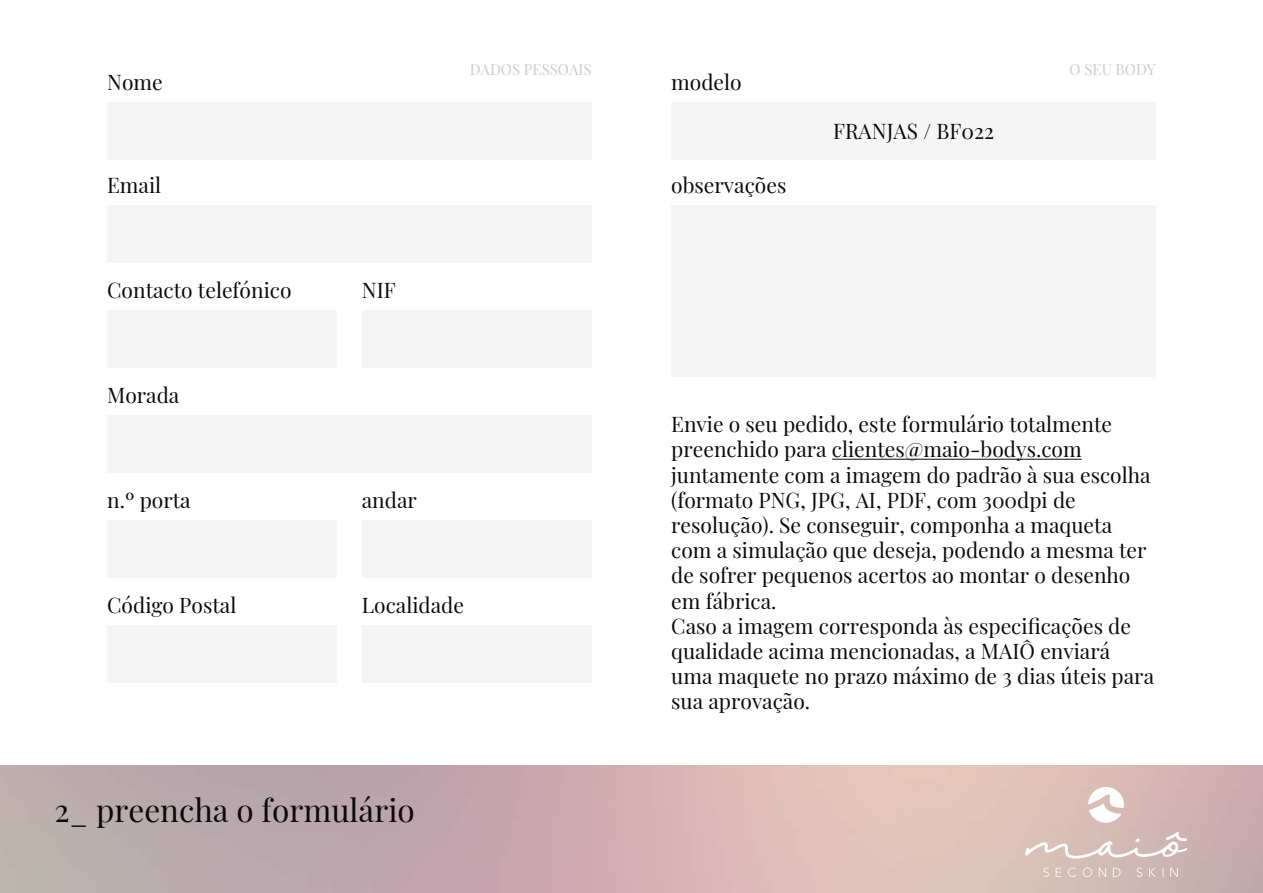
<style>
.page{position:relative;width:1263px;height:893px;background:#fff}
.page>*{position:absolute;margin:0;border:0;box-sizing:border-box;transform-origin:0 0}
.t1{font:31.5px "Playfair Display";color:#0b0b0d}
.t2{font:21px/25.2px "Playfair Display";color:#0b0b0d}
.t3{font:15px "Playfair Display";color:#ccc}
</style>
<div class="page">
<svg style="left:1025px;top:787px;width:162px;height:90px;background:#dac2bc"></svg>
<div style="left:671px;top:103px;width:485px;height:57px;background:#f5f5f5"></div>
<div style="left:671px;top:206px;width:485px;height:171px;background:#f5f5f5"></div>
<hr style="left:832px;top:459px;width:250px;height:1px;background:#0b0b0d">
<div style="left:107px;top:103px;width:485px;height:57px;background:#f5f5f5"></div>
<div style="left:107px;top:206px;width:485px;height:57px;background:#f5f5f5"></div>
<div style="left:107px;top:416px;width:485px;height:57px;background:#f5f5f5"></div>
<div style="left:107px;top:520px;width:230px;height:58px;background:#f5f5f5"></div>
<div style="left:362px;top:520px;width:230px;height:58px;background:#f5f5f5"></div>
<div style="left:107px;top:625px;width:230px;height:57px;background:#f5f5f5"></div>
<div style="left:362px;top:625px;width:230px;height:57px;background:#f5f5f5"></div>
<div style="left:107px;top:311px;width:230px;height:57px;background:#f5f5f5"></div>
<div style="left:362px;top:311px;width:230px;height:57px;background:#f5f5f5"></div>
<p class="t2" style="left:107px;top:68px;width:57px">Nome</p>
<p class="t2" style="left:107px;top:171px;width:56px">Email</p>
<p class="t2" style="left:107px;top:276px;width:186px">Contacto telefónico</p>
<p class="t2" style="left:362px;top:276px;width:35px">NIF</p>
<p class="t2" style="left:107px;top:381px;width:74px">Morada</p>
<p class="t2" style="left:107px;top:486px;width:85px">n.º porta</p>
<p class="t2" style="left:362px;top:486px;width:56px">andar</p>
<p class="t3" style="left:470px;top:58px;width:123px">DADOS PESSOAIS</p>
<p class="t2" style="left:107px;top:591px;width:131px">Código Postal</p>
<p class="t2" style="left:362px;top:591px;width:104px">Localidade</p>
<h1 class="t1" style="left:55px;top:786px;width:362px">2_ preencha o formulário</h1>
<p class="t2" style="left:671px;top:68px;width:72px">modelo</p>
<p class="t2" style="left:671px;top:171px;width:117px">observações</p>
<p class="t2" style="left:833px;top:116px;width:163px">FRANJAS / BF022</p>
<p class="t3" style="left:1069px;top:58px;width:88px">O SEU BODY</p>
<p class="t2" style="left:671px;top:410px;width:484px">Envie o seu pedido, este formulário totalmente preenchido para clientes@maio-bodys.com juntamente com a imagem do padrão à sua escolha (formato PNG, JPG, AI, PDF, com 300dpi de resolução). Se conseguir, componha a maqueta com a simulação que deseja, podendo a mesma ter de sofrer pequenos acertos ao montar o desenho em fábrica.<br>Caso a imagem corresponda às especificações de qualidade acima mencionadas, a MAIÔ enviará uma maquete no prazo máximo de 3 dias úteis para sua aprovação.</p>
</div>
